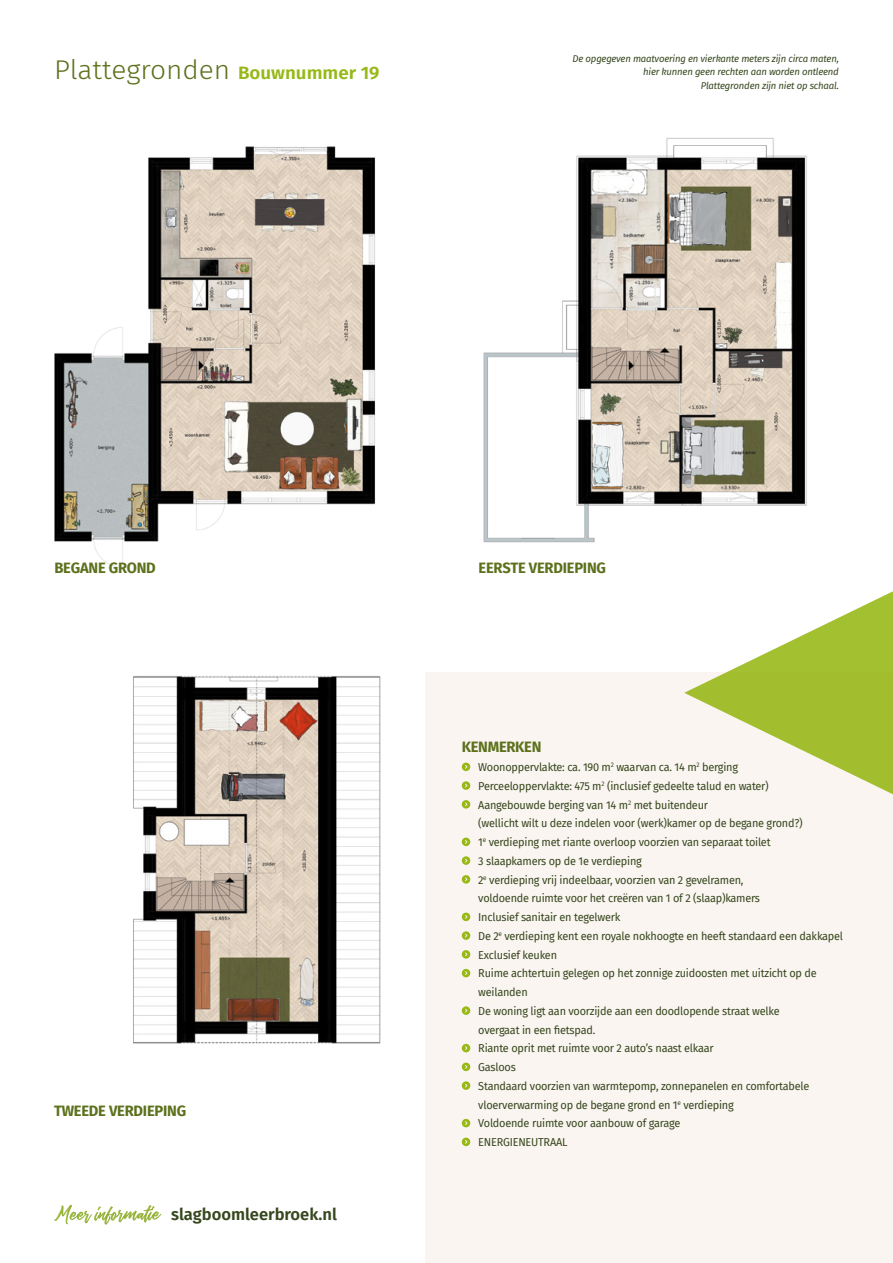
<style>
.page{position:relative;width:893px;height:1263px;background:#fff}
.page>*{position:absolute;margin:0;border:0;box-sizing:border-box;transform-origin:0 0}
.t1{font:300 27px "Fira Sans";color:#5d711d;scale:1.04 1}
.t2{font:600 16.5px "Fira Sans";color:#36471d}
.t3{font:700 15px "Fira Sans";letter-spacing:-.015em;color:#5d711d}
.t4{font:11.25px/18.8px "Fira Sans";letter-spacing:-.02em;color:#36471d}
.t5{font:italic 9.75px/13.5px "Fira Sans";letter-spacing:-.02em;color:#36471d;text-align:right}
.s1{font-weight:600;font-size:18px;color:#97b816}
</style>
<div class="page">
<img style="left:54px;top:146px;width:321px;height:422px">
<img style="left:133px;top:676px;width:248px;height:368px">
<img style="left:483px;top:138px;width:324px;height:405px">
<svg style="left:54px;top:1205px;width:107px;height:20px"></svg>
<div style="left:425px;top:673px;width:468px;height:590px;background:#faf5f1"></div>
<svg style="left:462px;top:762px;width:8px;height:9px"></svg>
<svg style="left:462px;top:781px;width:8px;height:9px"></svg>
<svg style="left:462px;top:800px;width:8px;height:8px"></svg>
<svg style="left:462px;top:837px;width:8px;height:9px"></svg>
<svg style="left:462px;top:856px;width:8px;height:9px"></svg>
<svg style="left:462px;top:875px;width:8px;height:8px"></svg>
<svg style="left:462px;top:912px;width:8px;height:9px"></svg>
<svg style="left:462px;top:931px;width:8px;height:9px"></svg>
<svg style="left:462px;top:950px;width:8px;height:8px"></svg>
<svg style="left:462px;top:969px;width:8px;height:8px"></svg>
<svg style="left:462px;top:1006px;width:8px;height:9px"></svg>
<svg style="left:462px;top:1044px;width:8px;height:8px"></svg>
<svg style="left:462px;top:1062px;width:8px;height:9px"></svg>
<svg style="left:462px;top:1081px;width:8px;height:9px"></svg>
<svg style="left:462px;top:1119px;width:8px;height:8px"></svg>
<svg style="left:462px;top:1137px;width:8px;height:9px"></svg>
<svg style="left:684px;top:591px;width:209px;height:204px"></svg>
<h1 class="t1" style="left:54px;top:51px;width:315px">Plattegronden <span class="s1">Bouwnummer 19</span></h1>
<p class="t5" style="left:573px;top:52px;width:268px">De opgegeven maatvoering en vierkante meters zijn circa maten, hier kunnen geen rechten aan worden ontleend<br>Plattegronden zijn niet op schaal.</p>
<h3 class="t3" style="left:54px;top:557px;width:103px">BEGANE GROND</h3>
<h3 class="t3" style="left:54px;top:1100px;width:134px">TWEEDE VERDIEPING</h3>
<h2 class="t2" style="left:171px;top:1201px;width:167px">slagboomleerbroek.nl</h2>
<h3 class="t3" style="left:478px;top:557px;width:129px">EERSTE VERDIEPING</h3>
<h3 class="t3" style="left:462px;top:736px;width:81px">KENMERKEN</h3>
<p class="t4" style="left:478px;top:757px;width:366px">Woonoppervlakte: ca. 190 m<sup>2</sup> waarvan ca. 14 m<sup>2</sup> berging<br>Perceeloppervlakte: 475 m<sup>2</sup> (inclusief gedeelte talud en water)<br>Aangebouwde berging van 14 m<sup>2</sup> met buitendeur<br>(wellicht wilt u deze indelen voor (werk)kamer op de begane grond?)<br>1<sup>e</sup> verdieping met riante overloop voorzien van separaat toilet<br>3 slaapkamers op de 1e verdieping<br>2<sup>e</sup> verdieping vrij indeelbaar, voorzien van 2 gevelramen,<br>voldoende ruimte voor het creëren van 1 of 2 (slaap)kamers<br>Inclusief sanitair en tegelwerk<br>De 2<sup>e</sup> verdieping kent een royale nokhoogte en heeft standaard een dakkapel Exclusief keuken<br>Ruime achtertuin gelegen op het zonnige zuidoosten met uitzicht op de weilanden<br>De woning ligt aan voorzijde aan een doodlopende straat welke<br>overgaat in een fietspad.<br>Riante oprit met ruimte voor 2 auto’s naast elkaar<br>Gasloos<br>Standaard voorzien van warmtepomp, zonnepanelen en comfortabele vloerverwarming op de begane grond en 1<sup>e</sup> verdieping<br>Voldoende ruimte voor aanbouw of garage<br>ENERGIENEUTRAAL</p>
</div>
